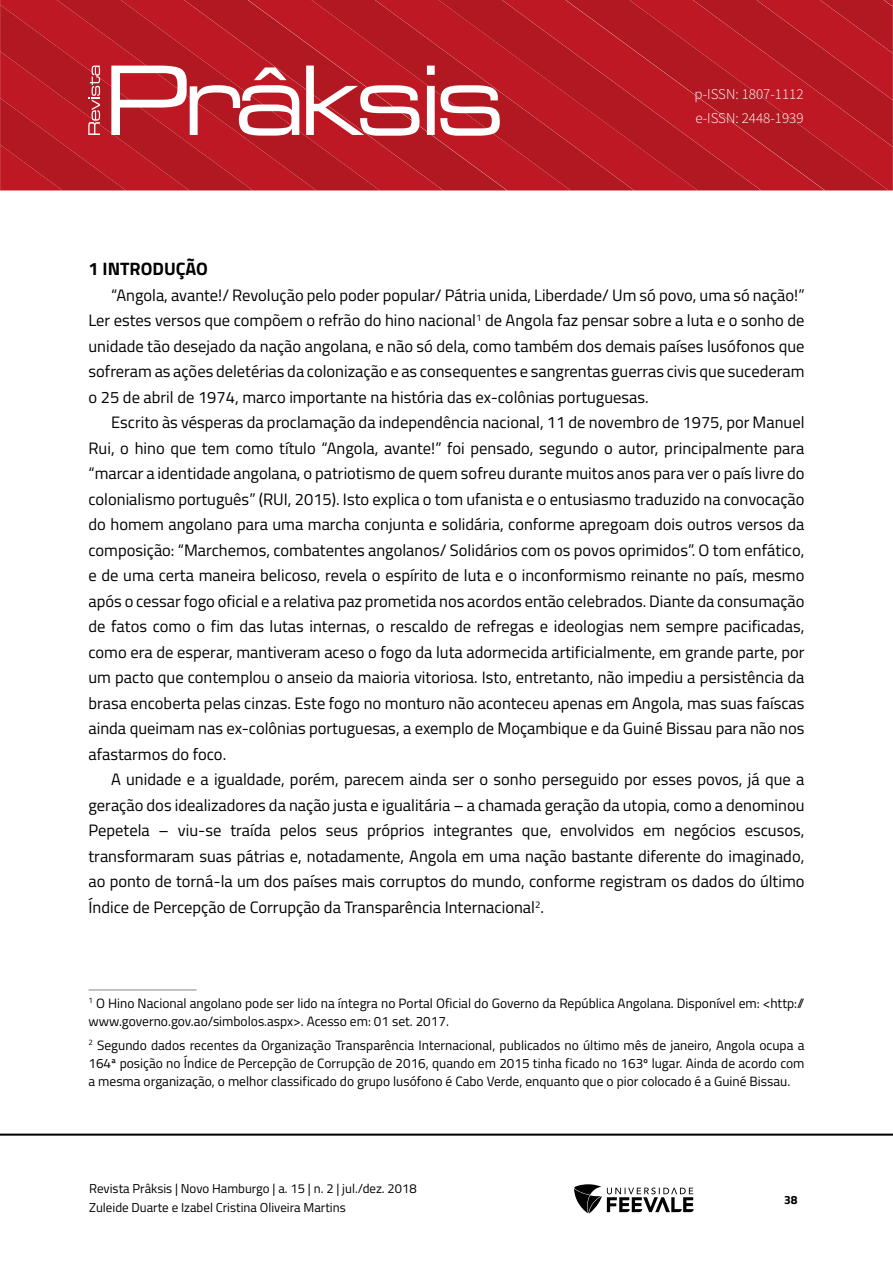
<style>
.page{position:relative;width:893px;height:1263px;background:#fff}
.page>*{position:absolute;margin:0;border:0;box-sizing:border-box;transform-origin:0 0}
.t1{font:700 18px "Titillium Web";color:#000}
.t2{font:16.5px/25.5px "Titillium Web";color:#000;text-align:justify}
.t3{font:300 15px/24px "Source Sans Pro";color:#fff}
.t4{font:13.5px/18px "Titillium Web";color:#000}
.t5{font:12.9px/19.4px "Titillium Web";color:#000}
.t6{font:700 12px "Titillium Web";color:#000}
</style>
<div class="page">
<svg style="left:0;top:5px;width:56px;height:46px;background:#b71923"></svg>
<svg style="left:56px;top:0;width:128px;height:51px;background:#b81823"></svg>
<svg style="left:184px;top:0;width:127px;height:51px;background:#b81923"></svg>
<svg style="left:311px;top:0;width:127px;height:51px;background:#b81923"></svg>
<svg style="left:438px;top:0;width:127px;height:190px;background:#b81923"></svg>
<svg style="left:565px;top:0;width:324px;height:190px;background:#b81923"></svg>
<svg style="left:692px;top:0;width:201px;height:147px;background:#b81923"></svg>
<hr style="left:0;top:1133px;width:893px;height:3px;background:#000">
<svg style="left:574px;top:1184px;width:120px;height:29px"></svg>
<svg style="left:0;top:51px;width:500px;height:139px;background:#c13740"></svg>
<hr style="left:88px;top:989px;width:108px;height:1px;background:#878787">
<p class="t3" style="left:694px;top:82px;width:111px">p-ISSN: 1807-1112 e-ISSN: 2448-1939</p>
<p class="t1" style="left:88px;top:255px;width:121px">1 INTRODUÇÃO</p>
<p class="t2" style="left:88px;top:282px;width:718px;text-indent:23px">“Angola, avante!/ Revolução pelo poder popular/ Pátria unida, Liberdade/ Um só povo, uma só nação!” Ler estes versos que compõem o refrão do hino nacional<sup>1</sup> de Angola faz pensar sobre a luta e o sonho de unidade tão desejado da nação angolana, e não só dela, como também dos demais países lusófonos que sofreram as ações deletérias da colonização e as consequentes e sangrentas guerras civis que sucederam o 25 de abril de 1974, marco importante na história das ex-colônias portuguesas.</p>
<p class="t2" style="left:89px;top:409px;width:718px;text-indent:23px">Escrito às vésperas da proclamação da independência nacional, 11 de novembro de 1975, por Manuel Rui, o hino que tem como título “Angola, avante!” foi pensado, segundo o autor, principalmente para “marcar a identidade angolana, o patriotismo de quem sofreu durante muitos anos para ver o país livre do colonialismo português” (RUI, 2015). Isto explica o tom ufanista e o entusiasmo traduzido na convocação do homem angolano para uma marcha conjunta e solidária, conforme apregoam dois outros versos da composição: “Marchemos, combatentes angolanos/ Solidários com os povos oprimidos”. O tom enfático, e de uma certa maneira belicoso, revela o espírito de luta e o inconformismo reinante no país, mesmo após o cessar fogo oficial e a relativa paz prometida nos acordos então celebrados. Diante da consumação de fatos como o fim das lutas internas, o rescaldo de refregas e ideologias nem sempre pacificadas, como era de esperar, mantiveram aceso o fogo da luta adormecida artificialmente, em grande parte, por um pacto que contemplou o anseio da maioria vitoriosa. Isto, entretanto, não impediu a persistência da brasa encoberta pelas cinzas. Este fogo no monturo não aconteceu apenas em Angola, mas suas faíscas ainda queimam nas ex-colônias portuguesas, a exemplo de Moçambique e da Guiné Bissau para não nos afastarmos do foco.</p>
<p class="t2" style="left:89px;top:766px;width:717px;text-indent:23px">A unidade e a igualdade, porém, parecem ainda ser o sonho perseguido por esses povos, já que a geração dos idealizadores da nação justa e igualitária – a chamada geração da utopia, como a denominou Pepetela – viu-se traída pelos seus próprios integrantes que, envolvidos em negócios escusos, transformaram suas pátrias e, notadamente, Angola em uma nação bastante diferente do imaginado, ao ponto de torná-la um dos países mais corruptos do mundo, conforme registram os dados do último Índice de Percepção de Corrupção da Transparência Internacional<sup>2</sup>.</p>
<p class="t4" style="left:88px;top:993px;width:717px"><sup>1</sup> O Hino Nacional angolano pode ser lido na íntegra no Portal Oficial do Governo da República Angolana. Disponível em: &lt;http:// www.governo.gov.ao/simbolos.aspx&gt;. Acesso em: 01 set. 2017.</p>
<p class="t4" style="left:88px;top:1035px;width:717px;text-align:justify"><sup>2</sup> Segundo dados recentes da Organização Transparência Internacional, publicados no último mês de janeiro, Angola ocupa a 164ª posição no Índice de Percepção de Corrupção de 2016, quando em 2015 tinha ficado no 163º lugar. Ainda de acordo com a mesma organização, o melhor classificado do grupo lusófono é Cabo Verde, enquanto que o pior colocado é a Guiné Bissau.</p>
<p class="t5" style="left:89px;top:1178px;width:329px">Revista Prâksis | Novo Hamburgo | a. 15 | n. 2 | jul./dez. 2018<br>Zuleide Duarte e Izabel Cristina Oliveira Martins</p>
<p class="t6" style="left:784px;top:1190px;width:15px">38</p>
</div>
